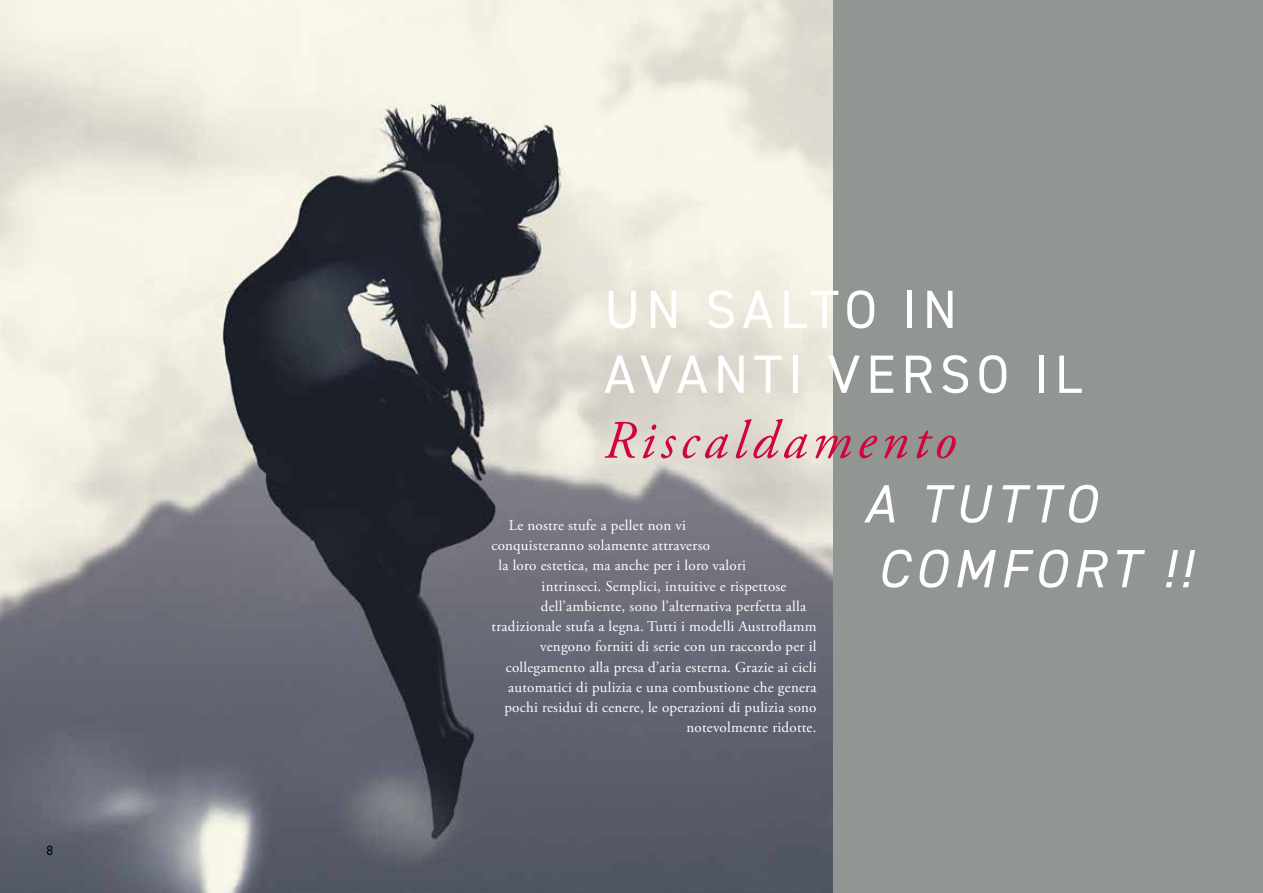
<style>
.page{position:relative;width:1263px;height:893px;background:#fff}
.page>*{position:absolute;margin:0;border:0;box-sizing:border-box;transform-origin:0 0}
.t1{font:54px/64.8px "DIN2014";letter-spacing:.11em;color:#fff}
.t2{font:italic 54px/64.8px "DIN2014";letter-spacing:.11em;color:#fff}
.t3{font:italic 54px "Adobe Garamond Pro";letter-spacing:.1em;color:#d3043a}
.t4{font:15px "Adobe Garamond Pro";letter-spacing:.015em;color:#fff}
.t5{font:13.5px "DIN2014";color:#000}
</style>
<div class="page">
<img style="left:0;top:0;width:833px;height:893px">
<div style="left:833px;top:0;width:430px;height:893px;background:#919692"></div>
<p class="t5" style="left:47px;top:841px;width:8px">8</p>
<h1 class="t1" style="left:604px;top:276px;width:479px">UN SALTO IN<br>AVANTI VERSO IL</h1>
<h1 class="t3" style="left:604px;top:408px;width:354px">Riscaldamento</h1>
<h1 class="t2" style="left:864px;top:470px;width:329px">A TUTTO<br>COMFORT !!</h1>
<p class="t4" style="left:509px;top:516px;width:179px">Le nostre stufe a pellet non vi</p>
<p class="t4" style="left:491px;top:536px;width:220px">conquisteranno solamente attraverso</p>
<p class="t4" style="left:498px;top:557px;width:249px">la loro estetica, ma anche per i loro valori</p>
<p class="t4" style="left:542px;top:577px;width:246px">intrinseci. Semplici, intuitive e rispettose</p>
<p class="t4" style="left:541px;top:597px;width:267px">dell’ambiente, sono l’alternativa perfetta alla</p>
<p class="t4" style="left:491px;top:617px;width:327px">tradizionale stufa a legna. Tutti i modelli Austroflamm</p>
<p class="t4" style="left:540px;top:638px;width:278px">vengono forniti di serie con un raccordo per il</p>
<p class="t4" style="left:506px;top:658px;width:312px">collegamento alla presa d’aria esterna. Grazie ai cicli</p>
<p class="t4" style="left:508px;top:678px;width:310px">automatici di pulizia e una combustione che genera</p>
<p class="t4" style="left:504px;top:698px;width:314px">pochi residui di cenere, le operazioni di pulizia sono</p>
<p class="t4" style="left:686px;top:719px;width:132px">notevolmente ridotte.</p>
</div>
